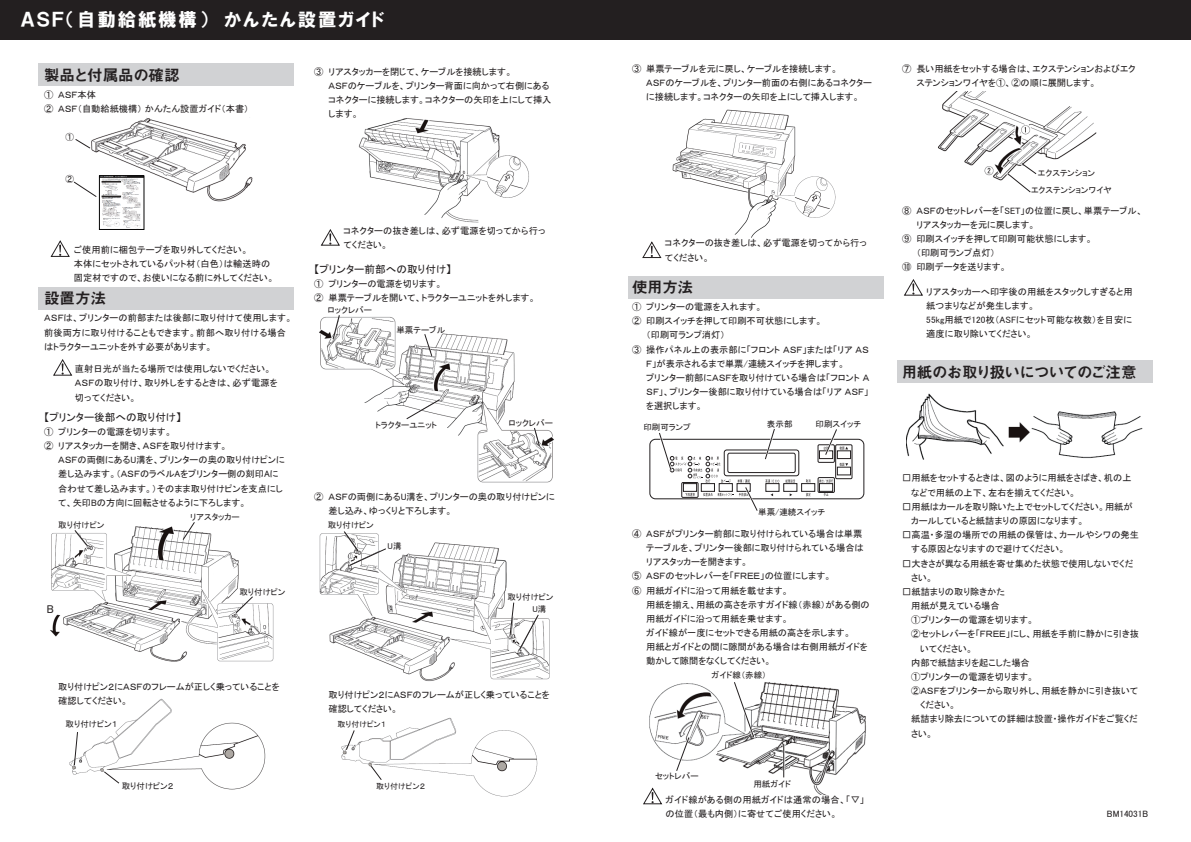
<style>
.page{position:relative;width:1191px;height:842px;background:#fff}
.page>*{position:absolute;margin:0;border:0;box-sizing:border-box;transform-origin:0 0}
.t1{font:18.4px "HGP Soei Kakugothic UB";letter-spacing:.1em;color:#fff}
.t2{font:15.6px "Midashi Go Pro MB31";letter-spacing:-.03em;color:#231f20}
.t3{font:15.6px "Midashi Go Pro MB31";letter-spacing:-.055em;color:#231f20}
.t4{font:11.3px "MS P Gothic";color:#231f20}
.t5{font:10.6px "MS P Gothic";color:#231f20}
.t6{font:9.2px/14.2px "MS P Gothic";color:#231f20}
.t7{font:8.5px/17.6px "MS P Gothic";color:#231f20}
.t8{font:8.3px "MS P Gothic";color:#231f20}
.t9{font:8px "MS P Gothic";color:#231f20}
</style>
<div class="page">
<img style="left:90px;top:117px;width:163px;height:85px">
<svg style="left:75px;top:139px;width:15px;height:10px"></svg>
<svg style="left:51px;top:240px;width:19px;height:17px"></svg>
<img style="left:319px;top:316px;width:235px;height:167px">
<svg style="left:332px;top:315px;width:8px;height:25px"></svg>
<svg style="left:424px;top:333px;width:9px;height:24px"></svg>
<svg style="left:406px;top:399px;width:34px;height:21px"></svg>
<svg style="left:533px;top:427px;width:7px;height:20px"></svg>
<img style="left:319px;top:533px;width:231px;height:148px">
<svg style="left:343px;top:531px;width:44px;height:36px"></svg>
<svg style="left:509px;top:601px;width:30px;height:50px"></svg>
<img style="left:341px;top:717px;width:196px;height:80px">
<svg style="left:345px;top:729px;width:10px;height:22px"></svg>
<svg style="left:370px;top:765px;width:13px;height:16px"></svg>
<img style="left:672px;top:110px;width:164px;height:127px">
<img style="left:50px;top:526px;width:224px;height:135px">
<svg style="left:73px;top:529px;width:16px;height:18px"></svg>
<svg style="left:235px;top:595px;width:19px;height:19px"></svg>
<svg style="left:182px;top:522px;width:14px;height:19px"></svg>
<img style="left:69px;top:698px;width:196px;height:92px">
<svg style="left:73px;top:731px;width:6px;height:35px"></svg>
<svg style="left:103px;top:770px;width:17px;height:14px"></svg>
<img style="left:359px;top:118px;width:170px;height:105px">
<img style="left:938px;top:92px;width:159px;height:89px">
<svg style="left:1006px;top:162px;width:31px;height:31px"></svg>
<img style="left:907px;top:393px;width:235px;height:66px">
<svg style="left:903px;top:279px;width:20px;height:17px"></svg>
<svg style="left:649px;top:429px;width:215px;height:82px"></svg>
<svg style="left:53px;top:359px;width:19px;height:17px"></svg>
<svg style="left:321px;top:229px;width:19px;height:17px"></svg>
<svg style="left:642px;top:241px;width:19px;height:17px"></svg>
<img style="left:649px;top:682px;width:217px;height:112px">
<hr style="left:782px;top:744px;width:2px;height:33px;background:#fff">
<hr style="left:783px;top:744px;width:1px;height:33px;background:#231f20">
<svg style="left:731px;top:682px;width:24px;height:56px"></svg>
<svg style="left:675px;top:730px;width:18px;height:42px"></svg>
<svg style="left:643px;top:787px;width:19px;height:17px"></svg>
<svg style="left:74px;top:181px;width:23px;height:16px"></svg>
<img style="left:101px;top:178px;width:41px;height:50px">
<div style="left:99px;top:176px;width:45px;height:54px;border:1px solid #030303"></div>
<div style="left:39px;top:287px;width:255px;height:23px;background:#d1d2d4"></div>
<div style="left:39px;top:63px;width:255px;height:23px;background:#d1d2d4"></div>
<div style="left:0;top:0;width:1191px;height:40px;background:#231f20"></div>
<div style="left:897px;top:360px;width:255px;height:22px;background:#d1d2d4"></div>
<div style="left:628px;top:276px;width:256px;height:23px;background:#d1d2d4"></div>
<h1 class="t1" style="left:21px;top:11px;width:365px">ＡＳＦ（自動給紙機構）　かんたん設置ガイド</h1>
<h2 class="t2" style="left:44px;top:62px;width:137px">製品と付属品の確認</h2>
<p class="t6" style="left:44px;top:87px;width:206px">① ＡＳＦ本体<br>② ＡＳＦ（自動給紙機構） かんたん設置ガイド（本書）</p>
<p class="t6" style="left:328px;top:64px;width:224px;text-indent:-14px">③ リアスタッカーを閉じて、ケーブルを接続します。<br>ＡＳＦのケーブルを、プリンター背面に向かって右側にあるコネクターに接続します。コネクターの矢印を上にして挿入します。</p>
<p class="t7" style="left:66px;top:128px;width:10px">①</p>
<p class="t7" style="left:66px;top:171px;width:10px">②</p>
<p class="t6" style="left:74px;top:242px;width:202px">ご使用前に梱包テープを取り外してください。<br>本体にセットされているパット材（白色）は輸送時の固定材ですので、お使いになる前に外してください。</p>
<h2 class="t2" style="left:44px;top:286px;width:64px">設置方法</h2>
<p class="t6" style="left:44px;top:311px;width:250px">ＡＳＦは、プリンターの前部または後部に取り付けて使用します。前後両方に取り付けることもできます。前部へ取り付ける場合はトラクターユニットを外す必要があります。</p>
<p class="t6" style="left:75px;top:362px;width:204px">直射日光が当たる場所では使用しないでください。<br>ＡＳＦの取り付け、取り外しをするときは、必ず電源を切ってください。</p>
<p class="t5" style="left:44px;top:412px;width:139px">【プリンター後部への取り付け】</p>
<p class="t6" style="left:44px;top:424px;width:129px">① プリンターの電源を切ります。</p>
<p class="t6" style="left:44px;top:439px;width:185px">② リアスタッカーを開き、ＡＳＦを取り付けます。</p>
<p class="t6" style="left:58px;top:453px;width:228px">ＡＳＦの両側にあるU溝を、プリンターの奥の取り付けピンに</p>
<p class="t6" style="left:58px;top:467px;width:222px">差し込みます。（ＡＳＦのラベルAをプリンター側の刻印Aに</p>
<p class="t6" style="left:58px;top:481px;width:226px">合わせて差し込みます。）そのまま取り付けピンを支点にし</p>
<p class="t6" style="left:58px;top:495px;width:190px">て、矢印Bの方向に回転させるように下ろします。</p>
<p class="t7" style="left:58px;top:516px;width:48px">取り付けピン</p>
<p class="t4" style="left:47px;top:603px;width:9px">B</p>
<p class="t7" style="left:190px;top:508px;width:51px">リアスタッカー</p>
<p class="t7" style="left:239px;top:583px;width:48px">取り付けピン</p>
<p class="t6" style="left:343px;top:224px;width:203px">コネクターの抜き差しは、必ず電源を切ってから行ってください。</p>
<p class="t5" style="left:314px;top:264px;width:139px">【プリンター前部への取り付け】</p>
<p class="t6" style="left:314px;top:277px;width:223px">① プリンターの電源を切ります。<br>② 単票テーブルを開いて、トラクターユニットを外します。</p>
<p class="t7" style="left:327px;top:301px;width:46px">ロックレバー</p>
<p class="t7" style="left:396px;top:321px;width:50px">単票テーブル</p>
<p class="t7" style="left:375px;top:416px;width:63px">トラクターユニット</p>
<p class="t7" style="left:508px;top:414px;width:46px">ロックレバー</p>
<p class="t6" style="left:328px;top:489px;width:228px;text-indent:-14px">② ＡＳＦの両側にあるU溝を、プリンターの奥の取り付けピンに差し込み、ゆっくりと下ろします。</p>
<p class="t7" style="left:328px;top:516px;width:48px">取り付けピン</p>
<p class="t7" style="left:387px;top:537px;width:15px">U溝</p>
<p class="t7" style="left:507px;top:588px;width:48px">取り付けピン</p>
<p class="t7" style="left:532px;top:600px;width:15px">U溝</p>
<p class="t6" style="left:58px;top:680px;width:223px">取り付けピン２にＡＳＦのフレームが正しく乗っていることを確認してください。</p>
<p class="t7" style="left:66px;top:715px;width:53px">取り付けピン１</p>
<p class="t7" style="left:122px;top:777px;width:53px">取り付けピン２</p>
<p class="t6" style="left:328px;top:688px;width:223px">取り付けピン２にＡＳＦのフレームが正しく乗っていることを確認してください。</p>
<p class="t9" style="left:337px;top:720px;width:50px">取り付けピン１</p>
<p class="t9" style="left:376px;top:782px;width:50px">取り付けピン２</p>
<p class="t6" style="left:646px;top:62px;width:227px;text-indent:-14px">③ 単票テーブルを元に戻し、ケーブルを接続します。<br>ＡＳＦのケーブルを、プリンター前面の右側にあるコネクターに接続します。コネクターの矢印を上にして挿入します。</p>
<p class="t6" style="left:665px;top:236px;width:203px">コネクターの抜き差しは、必ず電源を切ってから行ってください。</p>
<h2 class="t2" style="left:632px;top:275px;width:63px">使用方法</h2>
<p class="t6" style="left:632px;top:300px;width:132px">① プリンターの電源を入れます。</p>
<p class="t6" style="left:632px;top:314px;width:192px">② 印刷スイッチを押して印刷不可状態にします。</p>
<p class="t6" style="left:646px;top:328px;width:80px">（印刷可ランプ消灯）</p>
<p class="t6" style="left:632px;top:342px;width:238px">③ 操作パネル上の表示部に「フロント ＡＳＦ」または「リア ＡＳ</p>
<p class="t6" style="left:646px;top:356px;width:200px">Ｆ」が表示されるまで単票/連続スイッチを押します。</p>
<p class="t6" style="left:646px;top:370px;width:224px">プリンター前部にＡＳＦを取り付けている場合は「フロント Ａ</p>
<p class="t6" style="left:646px;top:385px;width:224px">ＳＦ」、プリンター後部に取り付けている場合は「リア ＡＳＦ」</p>
<p class="t6" style="left:646px;top:399px;width:58px">を選択します。</p>
<p class="t8" style="left:643px;top:422px;width:49px">印刷可ランプ</p>
<p class="t7" style="left:767px;top:415px;width:27px">表示部</p>
<p class="t7" style="left:815px;top:415px;width:47px">印刷スイッチ</p>
<p class="t7" style="left:758px;top:503px;width:68px">単票/連続スイッチ</p>
<p class="t6" style="left:632px;top:526px;width:232px">④ ＡＳＦがプリンター前部に取り付けられている場合は単票</p>
<p class="t6" style="left:646px;top:541px;width:219px">テーブルを、プリンター後部に取り付けられている場合は</p>
<p class="t6" style="left:646px;top:555px;width:103px">リアスタッカーを開きます。</p>
<p class="t6" style="left:632px;top:569px;width:201px">⑤ ＡＳＦのセットレバーを「ＦＲＥＥ」の位置にします。</p>
<p class="t6" style="left:632px;top:583px;width:158px">⑥ 用紙ガイドに沿って用紙を載せます。</p>
<p class="t6" style="left:646px;top:597px;width:225px">用紙を揃え、用紙の高さを示すガイド線（赤線）がある側の</p>
<p class="t6" style="left:646px;top:611px;width:144px">用紙ガイドに沿って用紙を乗せます。</p>
<p class="t6" style="left:646px;top:626px;width:206px">ガイド線が一度にセットできる用紙の高さを示します。</p>
<p class="t6" style="left:646px;top:640px;width:223px">用紙とガイドとの間に隙間がある場合は右側用紙ガイドを</p>
<p class="t6" style="left:646px;top:654px;width:127px">動かして隙間をなくしてください。</p>
<p class="t7" style="left:711px;top:666px;width:56px">ガイド線（赤線）</p>
<p class="t7" style="left:655px;top:767px;width:45px">セットレバー</p>
<p class="t6" style="left:665px;top:793px;width:201px">ガイド線がある側の用紙ガイドは通常の場合、「▽」の位置（最も内側）に寄せてご使用ください。</p>
<p class="t7" style="left:753px;top:775px;width:39px">用紙ガイド</p>
<p class="t6" style="left:916px;top:61px;width:221px;text-indent:-14px">⑦ 長い用紙をセットする場合は、エクステンションおよびエクステンションワイヤを①、②の順に展開します。</p>
<p class="t7" style="left:1031px;top:164px;width:82px;text-indent:7px">エクステンション<br>エクステンションワイヤ</p>
<p class="t6" style="left:902px;top:203px;width:242px">⑧ ＡＳＦのセットレバーを「SET」の位置に戻し、単票テーブル、</p>
<p class="t6" style="left:916px;top:217px;width:120px">リアスタッカーを元に戻します。</p>
<p class="t6" style="left:902px;top:232px;width:192px">⑨ 印刷スイッチを押して印刷可能状態にします。</p>
<p class="t6" style="left:916px;top:246px;width:80px">（印刷可ランプ点灯）</p>
<p class="t6" style="left:902px;top:260px;width:106px">⑩ 印刷データを送ります。</p>
<p class="t6" style="left:926px;top:284px;width:208px">リアスタッカーへ印字後の用紙をスタックしすぎると用紙つまりなどが発生します。<br>55kg用紙で120枚（ASFにセット可能な枚数）を目安に適度に取り除いてください。</p>
<h2 class="t3" style="left:901px;top:360px;width:237px">用紙のお取り扱いについてのご注意</h2>
<p class="t6" style="left:911px;top:471px;width:222px;text-indent:-9px">□用紙をセットするときは、図のように用紙をさばき、机の上などで用紙の上下、左右を揃えてください。</p>
<p class="t6" style="left:911px;top:499px;width:223px;text-indent:-9px">□用紙はカールを取り除いた上でセットしてください。用紙がカールしていると紙詰まりの原因になります。</p>
<p class="t6" style="left:911px;top:528px;width:229px;text-indent:-9px">□高温・多湿の場所での用紙の保管は、カールやシワの発生する原因となりますので避けてください。</p>
<p class="t6" style="left:911px;top:556px;width:223px;text-indent:-9px">□大きさが異なる用紙を寄せ集めた状態で使用しないでください。</p>
<p class="t6" style="left:902px;top:584px;width:104px">□紙詰まりの取り除きかた</p>
<p class="t6" style="left:911px;top:599px;width:90px">用紙が見えている場合</p>
<p class="t6" style="left:911px;top:613px;width:124px">①プリンターの電源を切ります。</p>
<p class="t6" style="left:911px;top:627px;width:229px">②セットレバーを「ＦＲＥＥ」にし、用紙を手前に静かに引き抜</p>
<p class="t6" style="left:920px;top:641px;width:54px">いてください。</p>
<p class="t6" style="left:902px;top:655px;width:129px">　 内部で紙詰まりを起こした場合</p>
<p class="t6" style="left:911px;top:669px;width:124px">①プリンターの電源を切ります。</p>
<p class="t6" style="left:911px;top:684px;width:228px">②ＡＳＦをプリンターから取り外し、用紙を静かに引き抜いて</p>
<p class="t6" style="left:920px;top:698px;width:37px">ください。</p>
<p class="t6" style="left:902px;top:712px;width:237px">　 紙詰まり除去についての詳細は設置・操作ガイドをご覧くだ</p>
<p class="t6" style="left:902px;top:726px;width:32px">　 さい。</p>
<p class="t6" style="left:1106px;top:807px;width:43px">BM14031B</p>
</div>
